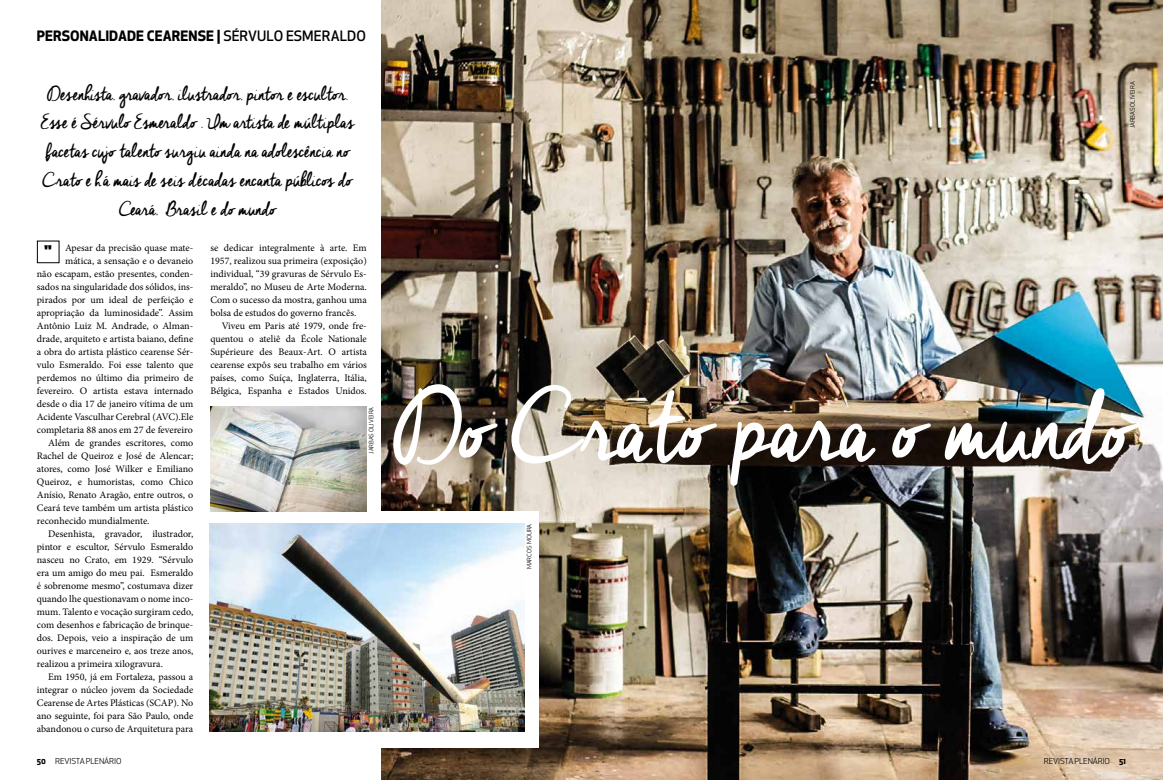
<style>
.page{position:relative;width:1163px;height:780px;background:#fff}
.page>*{position:absolute;margin:0;border:0;box-sizing:border-box;transform-origin:0 0}
.t1{font:121.5px "Cheddar Jack";letter-spacing:-.01em;color:#fff}
.t2{font:24px/28.8px "Cheddar Jack";letter-spacing:-.02em;color:#000;text-align:center}
.t3{font:700 14px "Apex New";letter-spacing:.005em;color:#000}
.t4{font:10px/13px "Minion Pro";color:#000;text-align:justify}
.t5{font:8px "Apex New";letter-spacing:-.015em;color:#000}
.t6{font:6px "Apex New";color:#000}
.s1{font-weight:500}
.s2{font-family:"Apex New";font-weight:800;font-size:17px}
.s3{font-weight:700}
</style>
<div class="page">
<img style="left:381px;top:0;width:781px;height:780px">
<div style="left:37px;top:240px;width:23px;height:23px;border:1px solid #000"></div>
<div style="left:310px;top:511px;width:229px;height:236px;background:#fff"></div>
<img style="left:210px;top:524px;width:314px;height:208px">
<img style="left:210px;top:407px;width:157px;height:104px">
<h3 class="t3" style="left:37px;top:26px;width:330px">PERSONALIDADE CEARENSE | <span class="s1">SÉRVULO ESMERALDO</span></h3>
<h2 class="t2" style="left:41px;top:80px;width:315px">Desenhista, gravador, ilustrador, pintor e escultor.<br>Esse é Sérvulo Esmeraldo . Um artista de múltiplas facetas cujo talento surgiu ainda na adolescência no Crato e há mais de seis décadas encanta públicos do Ceará, Brasil e do mundo</h2>
<p class="t6" style="left:1128px;top:128px;width:48px;rotate:-90deg">JARBAS OLIVEIRA</p>
<p class="t4" style="left:44px;top:241px;width:150px"><span class="s2">"</span> Apesar da precisão quase mate-</p>
<p class="t4" style="left:65px;top:254px;width:130px">mática, a sensação e o devaneio</p>
<p class="t4" style="left:37px;top:267px;width:158px">não escapam, estão presentes, conden-</p>
<p class="t4" style="left:37px;top:280px;width:158px">sados na singularidade dos sólidos, ins-</p>
<p class="t4" style="left:37px;top:293px;width:158px">pirados por um ideal de perfeição e</p>
<p class="t4" style="left:37px;top:306px;width:158px">apropriação da luminosidade”. Assim</p>
<p class="t4" style="left:37px;top:319px;width:158px">Antônio Luiz M. Andrade, o Alman-</p>
<p class="t4" style="left:37px;top:332px;width:158px">drade, arquiteto e artista baiano, define</p>
<p class="t4" style="left:37px;top:345px;width:158px">a obra do artista plástico cearense Sér-</p>
<p class="t4" style="left:37px;top:358px;width:158px">vulo Esmeraldo. Foi esse talento que</p>
<p class="t4" style="left:37px;top:371px;width:158px">perdemos no último dia primeiro de</p>
<p class="t4" style="left:37px;top:384px;width:158px">fevereiro. O artista estava internado</p>
<p class="t4" style="left:37px;top:397px;width:158px">desde o dia 17 de janeiro vítima de um</p>
<p class="t4" style="left:37px;top:410px;width:158px">Acidente Vasculhar Cerebral (AVC).Ele</p>
<p class="t4" style="left:37px;top:423px;width:157px">completaria 88 anos em 27 de fevereiro</p>
<p class="t4" style="left:48px;top:436px;width:147px">Além de grandes escritores, como</p>
<p class="t4" style="left:37px;top:449px;width:158px">Rachel de Queiroz e José de Alencar;</p>
<p class="t4" style="left:37px;top:462px;width:158px">atores, como José Wilker e Emiliano</p>
<p class="t4" style="left:37px;top:475px;width:158px">Queiroz, e humoristas, como Chico</p>
<p class="t4" style="left:37px;top:488px;width:158px">Anísio, Renato Aragão, entre outros, o</p>
<p class="t4" style="left:37px;top:501px;width:158px">Ceará teve também um artista plástico</p>
<p class="t4" style="left:37px;top:514px;width:114px">reconhecido mundialmente.</p>
<p class="t4" style="left:48px;top:527px;width:147px">Desenhista, gravador, ilustrador,</p>
<p class="t4" style="left:37px;top:540px;width:158px">pintor e escultor, Sérvulo Esmeraldo</p>
<p class="t4" style="left:37px;top:553px;width:158px">nasceu no Crato, em 1929. “Sérvulo</p>
<p class="t4" style="left:37px;top:566px;width:158px">era um amigo do meu pai. Esmeraldo</p>
<p class="t4" style="left:37px;top:579px;width:158px">é sobrenome mesmo”, costumava dizer</p>
<p class="t4" style="left:37px;top:592px;width:158px">quando lhe questionavam o nome inco-</p>
<p class="t4" style="left:37px;top:605px;width:158px">mum. Talento e vocação surgiram cedo,</p>
<p class="t4" style="left:37px;top:618px;width:158px">com desenhos e fabricação de brinque-</p>
<p class="t4" style="left:37px;top:631px;width:158px">dos. Depois, veio a inspiração de um</p>
<p class="t4" style="left:37px;top:644px;width:158px">ourives e marceneiro e, aos treze anos,</p>
<p class="t4" style="left:37px;top:657px;width:128px">realizou a primeira xilogravura.</p>
<p class="t4" style="left:48px;top:670px;width:147px">Em 1950, já em Fortaleza, passou a</p>
<p class="t4" style="left:37px;top:683px;width:158px">integrar o núcleo jovem da Sociedade</p>
<p class="t4" style="left:37px;top:696px;width:158px">Cearense de Artes Plásticas (SCAP). No</p>
<p class="t4" style="left:37px;top:709px;width:158px">ano seguinte, foi para São Paulo, onde</p>
<p class="t4" style="left:37px;top:722px;width:158px">abandonou o curso de Arquitetura para</p>
<p class="t4" style="left:210px;top:241px;width:158px">se dedicar integralmente à arte. Em 1957, realizou sua primeira (exposição) individual, “39 gravuras de Sérvulo Es&shy;meraldo”, no Museu de Arte Moderna.<br>Com o sucesso da mostra, ganhou uma bolsa de estudos do governo francês.</p>
<p class="t4" style="left:210px;top:319px;width:158px;text-indent:11px">Viveu em Paris até 1979, onde fre&shy;quentou o ateliê da École Nationale Supérieure des Beaux-Art. O artista cearense expôs seu trabalho em vários países, como Suíça, Inglaterra, Itália, Bélgica, Espanha e Estados Unidos.</p>
<p class="t6" style="left:367px;top:453px;width:48px;rotate:-90deg">JARBAS OLIVEIRA</p>
<h1 class="t1" style="left:393px;top:360px;width:743px">Do Crato para o mundo</h1>
<p class="t6" style="left:525px;top:569px;width:47px;rotate:-90deg">MARCOS MOURA</p>
<p class="t5" style="left:37px;top:755px;width:86px"><span class="s3">50</span> REVISTA PLENÁRIO</p>
<p class="t5" style="left:1043px;top:755px;width:84px">REVISTAPLENÁRIO <span class="s3">51</span></p>
</div>
